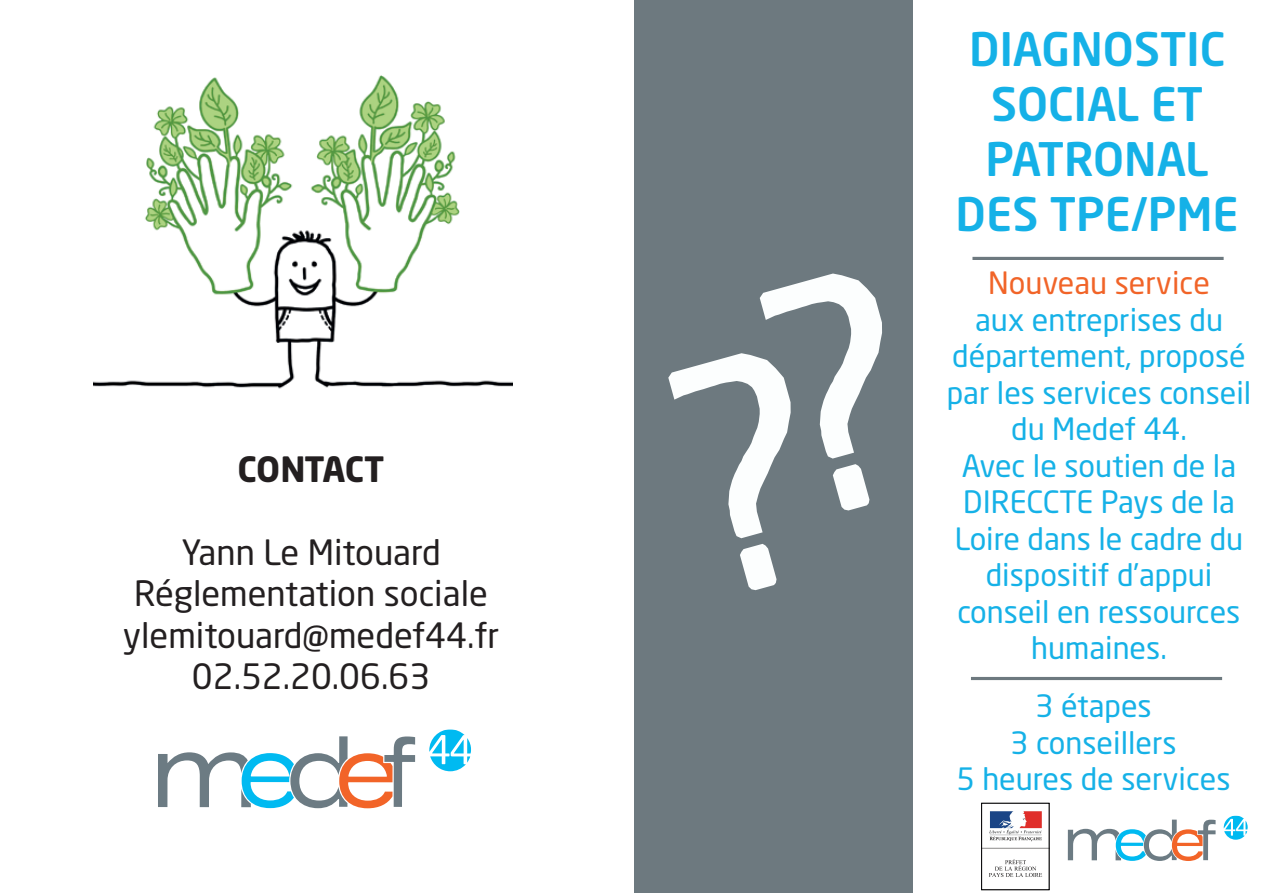
<style>
.page{position:relative;width:1263px;height:893px;background:#fff}
.page>*{position:absolute;margin:0;border:0;box-sizing:border-box;transform-origin:0 0}
.t1{font:500 45.6px/54.8px "Neo Sans Std";color:#15b1e7;text-align:center}
.t2{font:34.5px/41.4px "Neo Sans Std";color:#231f20;text-align:center}
.t3{font:700 34.5px "Neo Sans Std";letter-spacing:-.02em;color:#231f20}
.t4{font:30.45px/36.6px "Neo Sans Std";color:#15b1e7;text-align:center}
.t5{font:30.45px "Neo Sans Std";color:#f16428}
</style>
<div class="page">
<hr style="left:972px;top:257px;width:251px;height:3px;background:#6d797f">
<hr style="left:971px;top:677px;width:251px;height:3px;background:#6d797f">
<svg style="left:1067px;top:820px;width:148px;height:41px"></svg>
<svg style="left:1224px;top:815px;width:24px;height:25px"></svg>
<div style="left:634px;top:0;width:279px;height:893px;background:#6d797f"></div>
<svg style="left:740px;top:544px;width:36px;height:46px"></svg>
<svg style="left:668px;top:274px;width:214px;height:264px"></svg>
<img style="left:983px;top:811px;width:64px;height:66px">
<div style="left:981px;top:803px;width:68px;height:87px;border:1px solid #000002"></div>
<img style="left:94px;top:75px;width:418px;height:314px">
<svg style="left:158px;top:736px;width:257px;height:72px"></svg>
<svg style="left:429px;top:729px;width:42px;height:42px"></svg>
<p class="t3" style="left:238px;top:447px;width:148px">CONTACT</p>
<p class="t2" style="left:123px;top:531px;width:378px">Yann Le Mitouard<br>Réglementation sociale ylemitouard@medef44.fr<br>02.52.20.06.63</p>
<h1 class="t1" style="left:956px;top:21px;width:285px">DIAGNOSTIC<br>SOCIAL ET<br>PATRONAL<br>DES TPE/PME</h1>
<p class="t5" style="left:988px;top:264px;width:223px">Nouveau service</p>
<p class="t4" style="left:947px;top:301px;width:306px">aux entreprises du département, proposé par les services conseil du Medef 44.<br>Avec le soutien de la<br>DIRECCTE Pays de la<br>Loire dans le cadre du dispositif d’appui conseil en ressources humaines.</p>
<p class="t4" style="left:956px;top:687px;width:276px">3 étapes<br>3 conseillers<br>5 heures de services</p>
</div>
